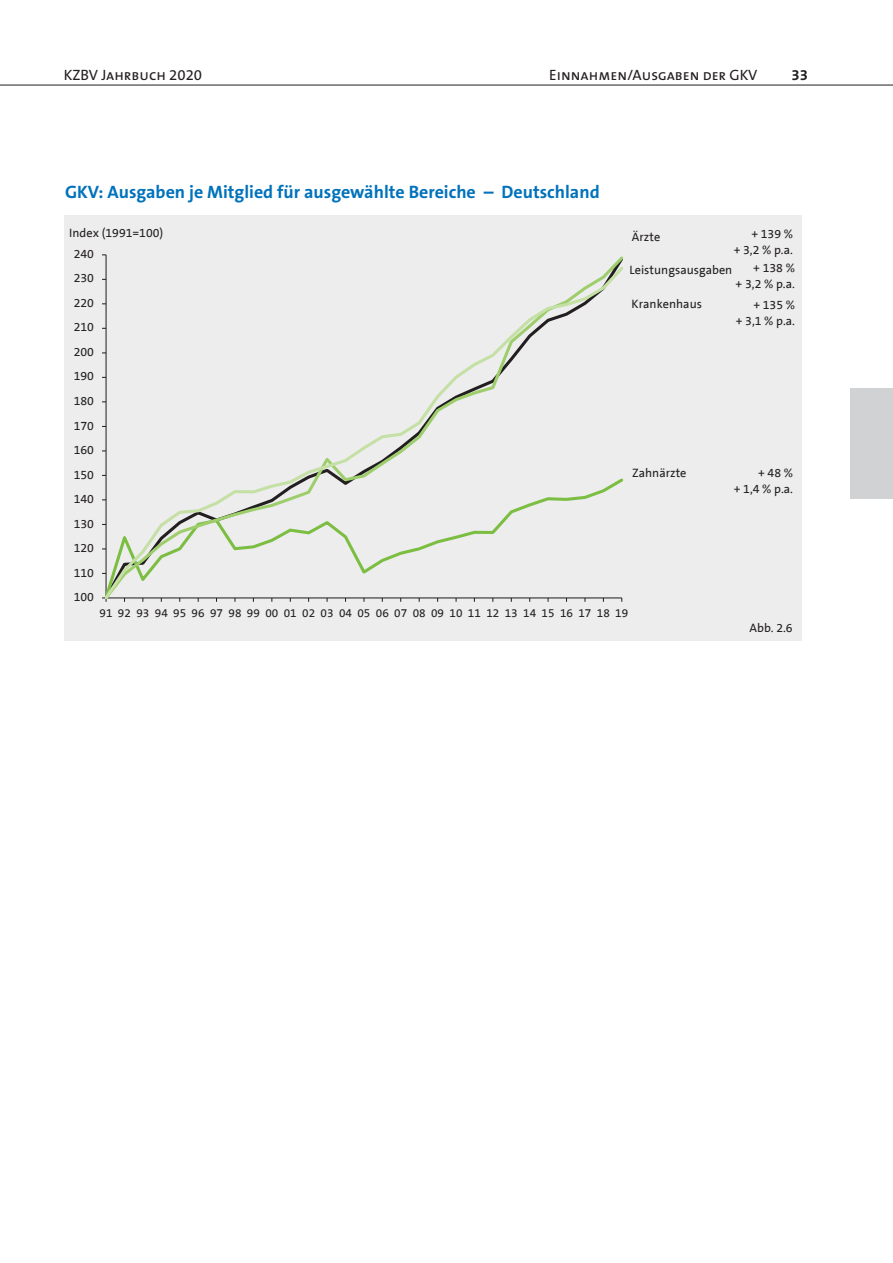
<style>
.page{position:relative;width:893px;height:1263px;background:#fff}
.page>*{position:absolute;margin:0;border:0;box-sizing:border-box;transform-origin:0 0}
.t1{font:700 18px "The Sans B Plus W7";color:#0072bc}
.t2{font:15px "The Sans Caps";color:#231f20}
.t3{font:700 15px "The Sans B Plus W7";color:#231f20}
.t4{font:12.3px/16px "The Sans B5";color:#231f20;text-align:right}
.t5{font:11.85px "The Sans B5";color:#231f20}
.s1{font-family:"The Sans B Plus W5 Plain"}
</style>
<div class="page">
<hr style="left:0;top:85px;width:893px;height:1px;background:#231f20">
<div style="left:64px;top:215px;width:738px;height:426px;background:#ededee"></div>
<svg style="left:102px;top:597px;width:5px;height:5px"></svg>
<svg style="left:106px;top:264px;width:516px;height:335px"></svg>
<div style="left:850px;top:388px;width:43px;height:111px;background:#d1d2d4"></div>
<p class="t2" style="left:64px;top:62px;width:140px">KZBV Jahrbuch <span class="s1">2020</span></p>
<p class="t3" style="left:791px;top:65px;width:18px">33</p>
<p class="t2" style="left:549px;top:62px;width:210px">Einnahmen/Ausgaben der GKV</p>
<h1 class="t1" style="left:65px;top:180px;width:536px">GKV: Ausgaben je Mitglied für ausgewählte Bereiche – Deutschland</h1>
<p class="t4" style="left:69px;top:225px;width:95px">Index (1991=100)</p>
<p class="t4" style="left:74px;top:246px;width:22px">240</p>
<p class="t4" style="left:74px;top:270px;width:22px">230</p>
<p class="t4" style="left:74px;top:295px;width:22px">220</p>
<p class="t4" style="left:74px;top:319px;width:22px">210</p>
<p class="t4" style="left:74px;top:344px;width:22px">200</p>
<p class="t4" style="left:74px;top:368px;width:22px">190</p>
<p class="t4" style="left:74px;top:393px;width:22px">180</p>
<p class="t4" style="left:74px;top:417px;width:22px">170</p>
<p class="t4" style="left:74px;top:442px;width:22px">160</p>
<p class="t4" style="left:74px;top:466px;width:22px">150</p>
<p class="t4" style="left:74px;top:491px;width:22px">140</p>
<p class="t4" style="left:74px;top:515px;width:22px">130</p>
<p class="t4" style="left:74px;top:540px;width:22px">120</p>
<p class="t4" style="left:74px;top:564px;width:22px">110</p>
<p class="t4" style="left:74px;top:589px;width:22px">100</p>
<p class="t4" style="left:632px;top:229px;width:30px">Ärzte</p>
<p class="t4" style="left:734px;top:226px;width:61px">+ 139 %<br>+ 3,2 % p.a.</p>
<p class="t4" style="left:736px;top:260px;width:61px">+ 138 %<br>+ 3,2 % p.a.</p>
<p class="t4" style="left:736px;top:296px;width:61px">+ 135 %<br>+ 3,1 % p.a.</p>
<p class="t4" style="left:630px;top:262px;width:104px">Leistungsausgaben</p>
<p class="t4" style="left:632px;top:296px;width:72px">Krankenhaus</p>
<p class="t4" style="left:632px;top:465px;width:56px">Zahnärzte</p>
<p class="t4" style="left:734px;top:465px;width:61px">+ 48 %<br>+ 1,4 % p.a.</p>
<p class="t5" style="left:100px;top:606px;width:530px">91 92 93 94 95 96 97 98 99 00 01 02 03 04 05 06 07 08 09 10 11 12 13 14 15 16 17 18 19</p>
<p class="t4" style="left:749px;top:620px;width:45px">Abb. 2.6</p>
</div>
